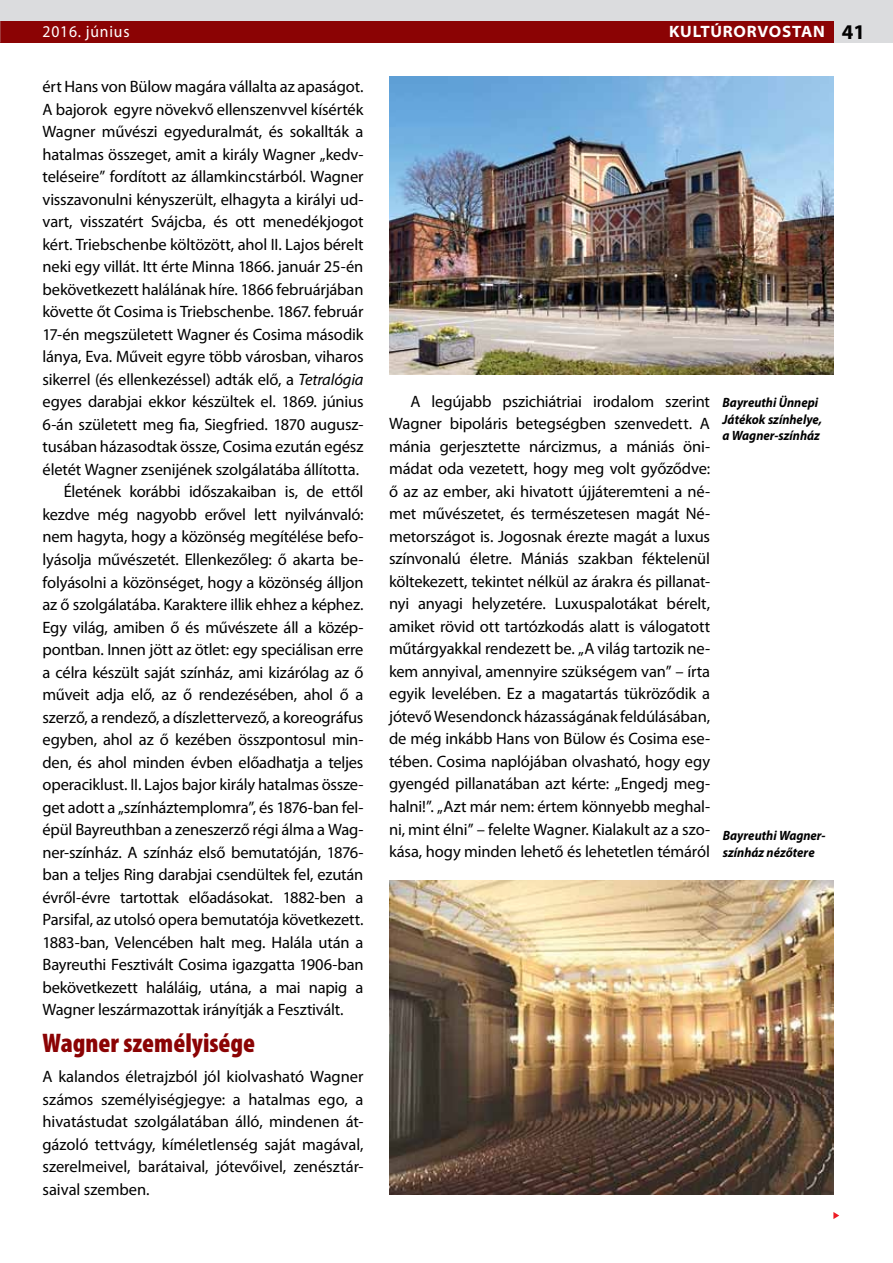
<style>
.page{position:relative;width:893px;height:1263px;background:#fff}
.page>*{position:absolute;margin:0;border:0;box-sizing:border-box;transform-origin:0 0}
.t1{font:900 condensed 27px "Myriad Pro";color:#8b0304}
.t2{font:16.5px/22.5px "Myriad Pro";letter-spacing:-.01em;color:#000;text-align:justify}
.t3{font:700 semi-expanded 16.5px "Myriad Pro";letter-spacing:.05em;color:#fff;scale:.95 1}
.t4{font:16.5px "Myriad Pro";letter-spacing:.05em;color:#fff;scale:.95 1}
.t5{font:italic 700 13.5px/16.5px "Myriad Pro";color:#000;scale:.94 1}
.s1{font-stretch:normal;font-size:21px;color:#000}
.s2{font-style:italic}
</style>
<div class="page">
<svg style="left:833px;top:1212px;width:6px;height:7px"></svg>
<div style="left:0;top:0;width:893px;height:43px;background:#dbdcde"></div>
<div style="left:0;top:21px;width:833px;height:22px;background:#8b0304"></div>
<img style="left:389px;top:77px;width:444px;height:297px">
<img style="left:389px;top:880px;width:444px;height:315px">
<p class="t4" style="left:43px;top:22px;width:93px">2016. június</p>
<p class="t3" style="left:669px;top:23px;width:208px">KULTÚRORVOSTAN <span class="s1">41</span></p>
<p class="t2" style="left:43px;top:75px;width:323px">ért Hans von Bülow magára vállalta az apaságot.</p>
<p class="t2" style="left:43px;top:98px;width:323px">A bajorok egyre növekvő ellenszenvvel kísérték</p>
<p class="t2" style="left:43px;top:120px;width:323px">Wagner művészi egyeduralmát, és sokallták a</p>
<p class="t2" style="left:43px;top:143px;width:323px">hatalmas összeget, amit a király Wagner „kedv-</p>
<p class="t2" style="left:43px;top:165px;width:322px">teléseire” fordított az államkincstárból. Wagner</p>
<p class="t2" style="left:43px;top:188px;width:323px">visszavonulni kényszerült, elhagyta a királyi ud-</p>
<p class="t2" style="left:43px;top:210px;width:323px">vart, visszatért Svájcba, és ott menedékjogot</p>
<p class="t2" style="left:43px;top:233px;width:323px">kért. Triebschenbe költözött, ahol II. Lajos bérelt</p>
<p class="t2" style="left:43px;top:255px;width:322px">neki egy villát. Itt érte Minna 1866. január 25-én</p>
<p class="t2" style="left:43px;top:278px;width:322px">bekövetkezett halálának híre. 1866 februárjában</p>
<p class="t2" style="left:43px;top:300px;width:322px">követte őt Cosima is Triebschenbe. 1867. február</p>
<p class="t2" style="left:43px;top:323px;width:322px">17-én megszületett Wagner és Cosima második</p>
<p class="t2" style="left:43px;top:345px;width:323px">lánya, Eva. Műveit egyre több városban, viharos</p>
<p class="t2" style="left:43px;top:368px;width:322px">sikerrel (és ellenkezéssel) adták elő, a <span class="s2">Tetralógia</span></p>
<p class="t2" style="left:43px;top:390px;width:323px">egyes darabjai ekkor készültek el. 1869. június</p>
<p class="t2" style="left:43px;top:413px;width:323px">6-án született meg fia, Siegfried. 1870 augusz-</p>
<p class="t2" style="left:43px;top:435px;width:322px">tusában házasodtak össze, Cosima ezután egész</p>
<p class="t2" style="left:43px;top:458px;width:318px">életét Wagner zsenijének szolgálatába állította.</p>
<p class="t2" style="left:64px;top:480px;width:301px">Életének korábbi időszakaiban is, de ettől</p>
<p class="t2" style="left:43px;top:503px;width:323px">kezdve még nagyobb erővel lett nyilvánvaló:</p>
<p class="t2" style="left:43px;top:525px;width:323px">nem hagyta, hogy a közönség megítélése befo-</p>
<p class="t2" style="left:43px;top:548px;width:323px">lyásolja művészetét. Ellenkezőleg: ő akarta be-</p>
<p class="t2" style="left:43px;top:570px;width:322px">folyásolni a közönséget, hogy a közönség álljon</p>
<p class="t2" style="left:43px;top:593px;width:322px">az ő szolgálatába. Karaktere illik ehhez a képhez.</p>
<p class="t2" style="left:43px;top:615px;width:323px">Egy világ, amiben ő és művészete áll a közép-</p>
<p class="t2" style="left:43px;top:638px;width:322px">pontban. Innen jött az ötlet: egy speciálisan erre</p>
<p class="t2" style="left:43px;top:660px;width:322px">a célra készült saját színház, ami kizárólag az ő</p>
<p class="t2" style="left:43px;top:683px;width:322px">műveit adja elő, az ő rendezésében, ahol ő a</p>
<p class="t2" style="left:43px;top:705px;width:322px">szerző, a rendező, a díszlettervező, a koreográfus</p>
<p class="t2" style="left:43px;top:728px;width:323px">egyben, ahol az ő kezében összpontosul min-</p>
<p class="t2" style="left:43px;top:750px;width:322px">den, és ahol minden évben előadhatja a teljes</p>
<p class="t2" style="left:43px;top:773px;width:323px">operaciklust. II. Lajos bajor király hatalmas össze-</p>
<p class="t2" style="left:43px;top:795px;width:323px">get adott a „színháztemplomra”, és 1876-ban fel-</p>
<p class="t2" style="left:43px;top:818px;width:323px">épül Bayreuthban a zeneszerző régi álma a Wag-</p>
<p class="t2" style="left:43px;top:840px;width:322px">ner-színház. A színház első bemutatóján, 1876-</p>
<p class="t2" style="left:43px;top:863px;width:322px">ban a teljes Ring darabjai csendültek fel, ezután</p>
<p class="t2" style="left:43px;top:885px;width:322px">évről-évre tartottak előadásokat. 1882-ben a</p>
<p class="t2" style="left:43px;top:908px;width:322px">Parsifal, az utolsó opera bemutatója következett.</p>
<p class="t2" style="left:43px;top:930px;width:323px">1883-ban, Velencében halt meg. Halála után a</p>
<p class="t2" style="left:43px;top:953px;width:323px">Bayreuthi Fesztivált Cosima igazgatta 1906-ban</p>
<p class="t2" style="left:43px;top:976px;width:323px">bekövetkezett haláláig, utána, a mai napig a</p>
<p class="t2" style="left:43px;top:998px;width:303px">Wagner leszármazottak irányítják a Fesztivált.</p>
<h1 class="t1" style="left:43px;top:1028px;width:214px">Wagner személyisége</h1>
<p class="t2" style="left:43px;top:1065px;width:323px">A kalandos életrajzból jól kiolvasható Wagner számos személyiségjegye: a hatalmas ego, a hivatástudat szolgálatában álló, mindenen át&shy;gázoló tettvágy, kíméletlenség saját magával, szerelmeivel, barátaival, jótevőivel, zenésztár&shy;saival szemben.</p>
<p class="t2" style="left:389px;top:390px;width:323px;text-indent:21px">A legújabb pszichiátriai irodalom szerint Wagner bipoláris betegségben szenvedett. A mánia gerjesztette nárcizmus, a mániás öni&shy;mádat oda vezetett, hogy meg volt győződve: ő az az ember, aki hivatott újjáteremteni a né&shy;met művészetet, és természetesen magát Né&shy;metországot is. Jogosnak érezte magát a luxus színvonalú életre. Mániás szakban féktelenül költekezett, tekintet nélkül az árakra és pillanat&shy;nyi anyagi helyzetére. Luxuspalotákat bérelt, amiket rövid ott tartózkodás alatt is válogatott műtárgyakkal rendezett be. „A világ tartozik ne&shy;kem annyival, amennyire szükségem van” – írta egyik levelében. Ez a magatartás tükröződik a jótevő Wesendonck házasságának feldúlásában, de még inkább Hans von Bülow és Cosima ese&shy;tében. Cosima naplójában olvasható, hogy egy gyengéd pillanatában azt kérte: „Engedj meg&shy;halni!”. „Azt már nem: értem könnyebb meghal&shy;ni, mint élni” – felelte Wagner. Kialakult az a szo&shy;kása, hogy minden lehető és lehetetlen témáról</p>
<p class="t5" style="left:723px;top:394px;width:107px">Bayreuthi Ünnepi<br>Játékok színhelye, a Wagner-színház</p>
<p class="t5" style="left:723px;top:827px;width:111px">Bayreuthi Wagner&shy;színház nézőtere</p>
</div>
